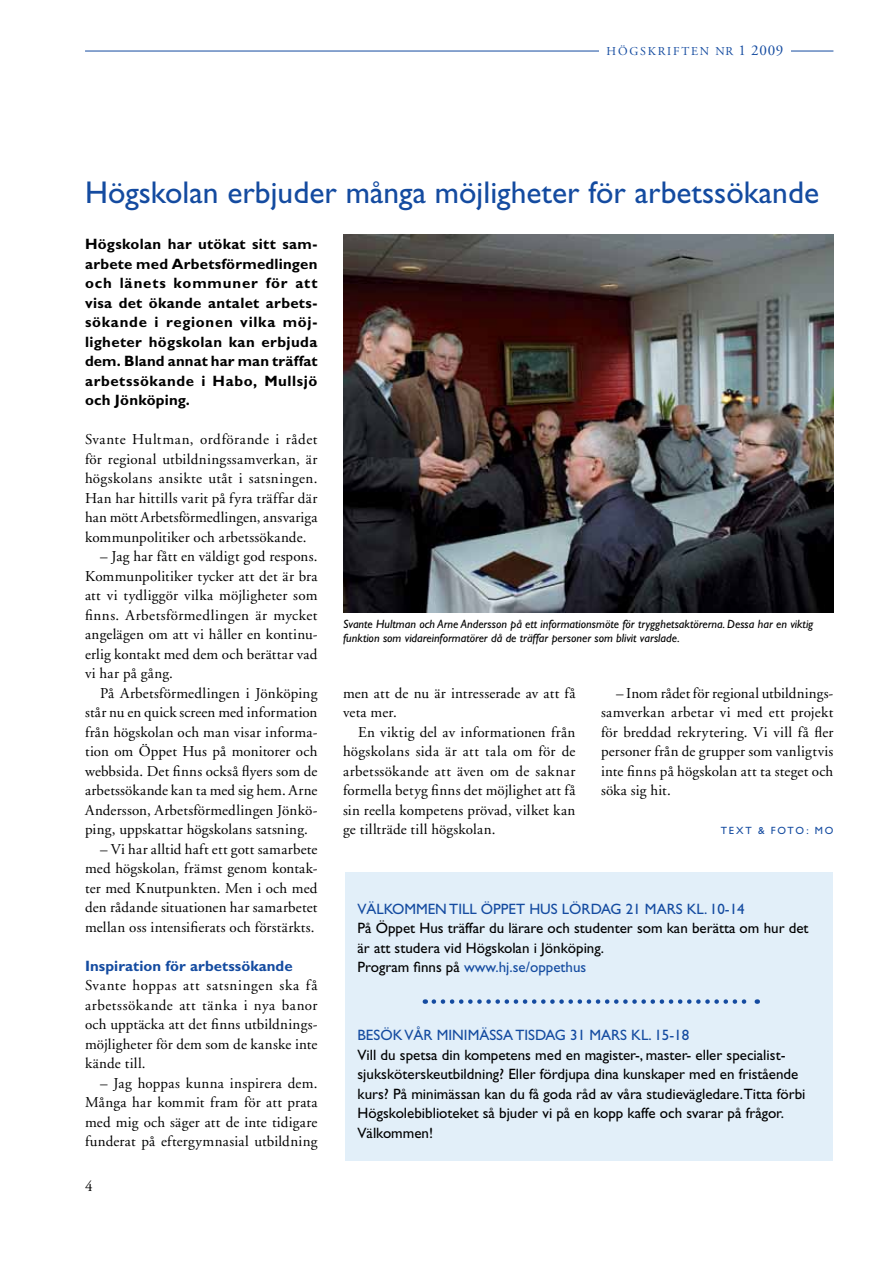
<style>
.page{position:relative;width:893px;height:1263px;background:#fff}
.page>*{position:absolute;margin:0;border:0;box-sizing:border-box;transform-origin:0 0}
.t1{font:31.5px "Gill Sans";color:#144ba0}
.t2{font:15px/19.5px "Adobe Garamond";letter-spacing:.015em;color:#000;text-align:justify}
.t3{font:15px/19.5px "Gill Sans";color:#000}
.t4{font:700 15px/19.5px "Gill Sans";letter-spacing:.035em;color:#000;text-align:justify}
.t5{font:15px "Gill Sans";color:#144ba0}
.t6{font:700 15px "Gill Sans";letter-spacing:.005em;color:#144ba0}
.t7{font:italic 12px/14.4px "Gill Sans";color:#000}
.t8{font:12px "Adobe Garamond";letter-spacing:.15em;color:#144ba0}
.t9{font:10.5px "Gill Sans";color:#144ba0}
.s1{font-size:15px}
.s2{color:#144ba0}
</style>
<div class="page">
<hr style="left:85px;top:51px;width:748px;height:1px;background:#144ba0">
<div style="left:599px;top:44px;width:192px;height:20px;background:#fff"></div>
<div style="left:345px;top:872px;width:488px;height:289px;background:#e2eff9"></div>
<img style="left:343px;top:235px;width:490px;height:377px">
<svg style="left:434px;top:999px;width:324px;height:5px"></svg>
<p class="t8" style="left:607px;top:44px;width:178px">HÖGSKRIFTEN NR <span class="s1">1 2009</span></p>
<h1 class="t1" style="left:85px;top:174px;width:736px">Högskolan erbjuder många möjligheter för arbetssökande</h1>
<p class="t4" style="left:85px;top:234px;width:234px">Högskolan har utökat sitt sam&shy;arbete med Arbetsförmedlingen och länets kommuner för att visa det ökande antalet arbets&shy;sökande i regionen vilka möj&shy;ligheter högskolan kan erbjuda dem. Bland annat har man träffat arbetssökande i Habo, Mullsjö och Jönköping.</p>
<p class="t2" style="left:85px;top:430px;width:234px">Svante Hultman, ordförande i rådet för regional utbildningssamverkan, är högskolans ansikte utåt i satsningen.<br>Han har hittills varit på fyra träffar där han mött Arbetsförmedlingen, ansvariga kommunpolitiker och arbetssökande.</p>
<p class="t2" style="left:85px;top:547px;width:234px;text-indent:15px">– Jag har fått en väldigt god respons.<br>Kommunpolitiker tycker att det är bra att vi tydliggör vilka möjligheter som finns. Arbetsförmedlingen är mycket angelägen om att vi håller en kontinu&shy;erlig kontakt med dem och berättar vad vi har på gång.</p>
<p class="t2" style="left:85px;top:683px;width:234px;text-indent:15px">På Arbetsförmedlingen i Jönköping står nu en quick screen med information från högskolan och man visar informa&shy;tion om Öppet Hus på monitorer och webbsida. Det finns också flyers som de arbetssökande kan ta med sig hem. Arne Andersson, Arbetsförmedlingen Jönkö&shy;ping, uppskattar högskolans satsning.</p>
<p class="t2" style="left:85px;top:839px;width:234px;text-indent:15px">– Vi har alltid haft ett gott samarbete med högskolan, främst genom kontak&shy;ter med Knutpunkten. Men i och med den rådande situationen har samarbetet mellan oss intensifierats och förstärkts.</p>
<p class="t6" style="left:85px;top:957px;width:209px">Inspiration för arbetssökande</p>
<p class="t2" style="left:85px;top:976px;width:234px">Svante hoppas att satsningen ska få arbetssökande att tänka i nya banor och upptäcka att det finns utbildnings&shy;möjligheter för dem som de kanske inte kände till.</p>
<p class="t2" style="left:85px;top:1073px;width:234px;text-indent:15px">– Jag hoppas kunna inspirera dem.<br>Många har kommit fram för att prata med mig och säger att de inte tidigare funderat på eftergymnasial utbildning</p>
<p class="t2" style="left:85px;top:1177px;width:9px">4</p>
<p class="t7" style="left:343px;top:617px;width:472px">Svante Hultman och Arne Andersson på ett informationsmöte för trygghetsaktörerna. Dessa har en viktig funktion som vidareinformatörer då de träffar personer som blivit varslade.</p>
<p class="t2" style="left:343px;top:683px;width:234px">men att de nu är intresserade av att få veta mer.</p>
<p class="t2" style="left:343px;top:722px;width:234px;text-indent:15px">En viktig del av informationen från högskolans sida är att tala om för de arbetssökande att även om de saknar formella betyg finns det möjlighet att få sin reella kompetens prövad, vilket kan ge tillträde till högskolan.</p>
<p class="t2" style="left:601px;top:683px;width:234px;text-indent:15px">– Inom rådet för regional utbildnings&shy;samverkan arbetar vi med ett projekt för breddad rekrytering. Vi vill få fler personer från de grupper som vanligtvis inte finns på högskolan att ta steget och söka sig hit.</p>
<p class="t9" style="left:721px;top:824px;width:60px">Text &amp; foto</p>
<p class="t9" style="left:806px;top:824px;width:29px">: MO</p>
<p class="t5" style="left:358px;top:900px;width:389px">Välkommen till Öppet Hus lö rdag 21 mars kl. 10-14</p>
<p class="t3" style="left:358px;top:918px;width:453px">På Öppet Hus träffar du lärare och studenter som kan berätta om hur det är att studera vid Högskolan i Jönköping.<br>Program finns på <span class="s2">www.hj.se/oppethus</span></p>
<p class="t5" style="left:358px;top:1027px;width:333px">Besö k vår M in imässa tisdag 31 mars kl. 15-18</p>
<p class="t3" style="left:358px;top:1045px;width:449px">Vill du spetsa din kompetens med en magister-, master- eller specialist&shy;sjuksköterskeutbildning? Eller fördjupa dina kunskaper med en fristående kurs? På minimässan kan du få goda råd av våra studievägledare.Titta förbi Högskolebiblioteket så bjuder vi på en kopp kaffe och svarar på frågor.<br>Välkommen!</p>
</div>
